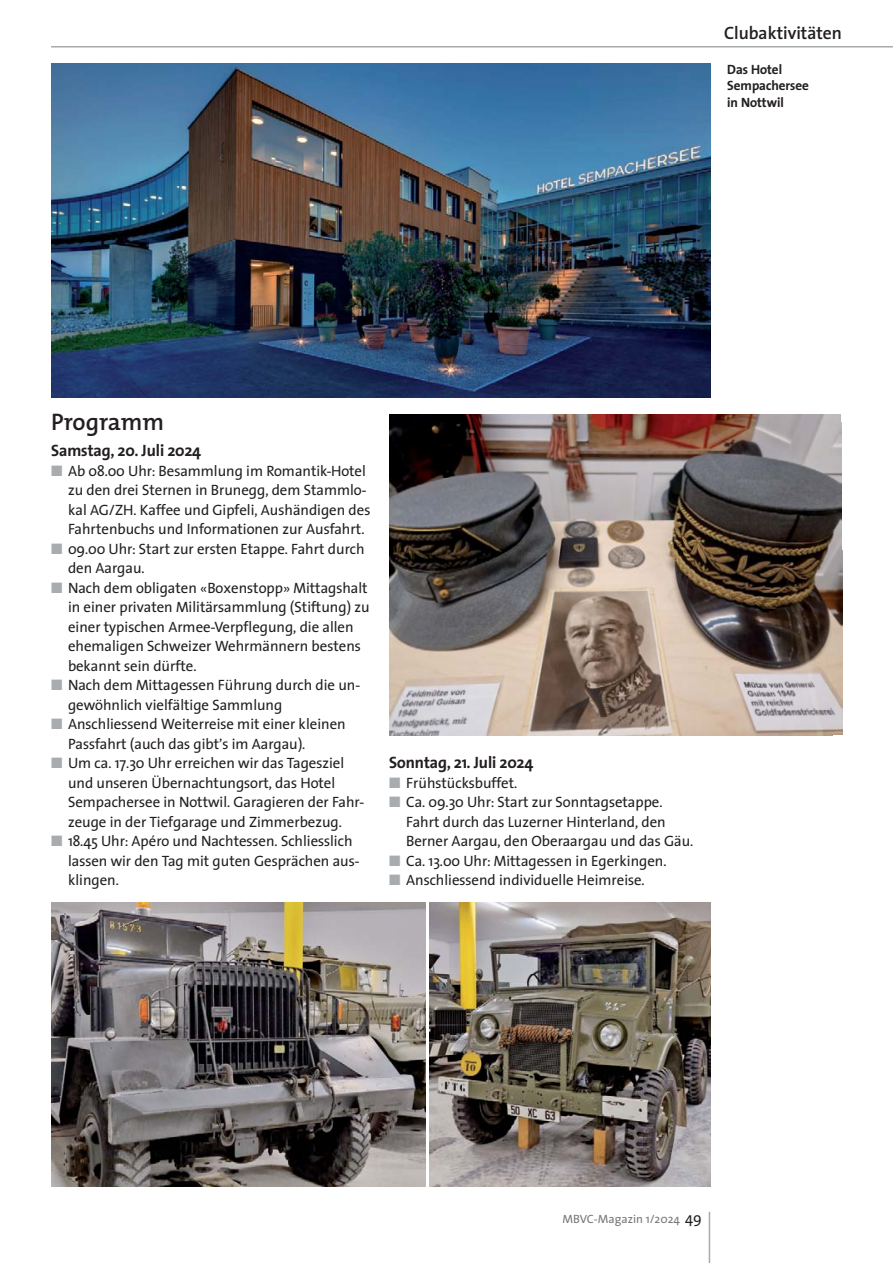
<style>
.page{position:relative;width:893px;height:1263px;background:#fff}
.page>*{position:absolute;margin:0;border:0;box-sizing:border-box;transform-origin:0 0}
.t1{font:600 24px "The Mix";color:#231f20}
.t2{font:600 18px "Thesis Sans";color:#231f20}
.t3{font:700 16.5px "Thesis Sans";color:#231f20}
.t4{font:15px/19.5px "Thesis Sans";color:#231f20}
.t5{font:700 13.5px/16.5px "Thesis Sans";color:#231f20}
.t6{font:12px "The Sans";color:#77787b}
.s1{color:#a9acae}
.s2{font-family:"Thesis Sans";font-size:15px;color:#231f20}
</style>
<div class="page">
<hr style="left:709px;top:1212px;width:1px;height:51px;background:#a7a9ac">
<hr style="left:51px;top:46px;width:841px;height:2px;background:#a7a9ac">
<img style="left:51px;top:902px;width:374px;height:284px">
<img style="left:429px;top:902px;width:281px;height:284px">
<img style="left:51px;top:64px;width:659px;height:334px">
<img style="left:389px;top:415px;width:453px;height:321px">
<p class="t2" style="left:724px;top:26px;width:119px">Clubaktivitäten</p>
<p class="t5" style="left:727px;top:62px;width:83px">Das Hotel<br>Sempachersee in Nottwil</p>
<h1 class="t1" style="left:51px;top:413px;width:115px">Programm</h1>
<p class="t3" style="left:51px;top:444px;width:151px">Samstag, 20. Juli 2024</p>
<p class="t4" style="left:68px;top:462px;width:304px;text-indent:-17px"><span class="s1">■</span> Ab 08.00 Uhr: Besammlung im Romantik-Hotel zu den drei Sternen in Brunegg, dem Stammlo&shy;kal AG/ZH. Kaffee und Gipfeli, Aushändigen des Fahrtenbuchs und Informationen zur Ausfahrt.</p>
<p class="t4" style="left:68px;top:540px;width:298px;text-indent:-17px"><span class="s1">■</span> 09.00 Uhr: Start zur ersten Etappe. Fahrt durch den Aargau.</p>
<p class="t4" style="left:68px;top:579px;width:303px;text-indent:-17px"><span class="s1">■</span> Nach dem obligaten «Boxenstopp» Mittagshalt in einer privaten Militärsammlung (Stiftung) zu einer typischen Armee-Verpflegung, die allen ehemaligen Schweizer Wehrmännern bestens bekannt sein dürfte.</p>
<p class="t4" style="left:68px;top:677px;width:293px;text-indent:-17px"><span class="s1">■</span> Nach dem Mittagessen Führung durch die un&shy;gewöhnlich vielfältige Sammlung</p>
<p class="t4" style="left:68px;top:716px;width:279px;text-indent:-17px"><span class="s1">■</span> Anschliessend Weiterreise mit einer kleinen<br>Passfahrt (auch das gibt’s im Aargau).</p>
<p class="t4" style="left:68px;top:755px;width:297px;text-indent:-17px"><span class="s1">■</span> Um ca. 17.30 Uhr erreichen wir das Tagesziel und unseren Übernachtungsort, das Hotel Sempachersee in Nottwil. Garagieren der Fahr&shy;zeuge in der Tiefgarage und Zimmerbezug.</p>
<p class="t4" style="left:68px;top:833px;width:292px;text-indent:-17px"><span class="s1">■</span> 18.45 Uhr: Apéro und Nachtessen. Schliesslich lassen wir den Tag mit guten Gesprächen aus&shy;klingen.</p>
<p class="t3" style="left:389px;top:756px;width:146px">Sonntag, 21. Juli 2024</p>
<p class="t4" style="left:389px;top:774px;width:130px"><span class="s1">■</span> Frühstücksbuffet.</p>
<p class="t4" style="left:406px;top:794px;width:289px;text-indent:-17px"><span class="s1">■</span> Ca. 09.30 Uhr: Start zur Sonntagsetappe.<br>Fahrt durch das Luzerner Hinterland, den<br>Berner Aargau, den Oberaargau und das Gäu.</p>
<p class="t4" style="left:389px;top:852px;width:279px"><span class="s1">■</span> Ca. 13.00 Uhr: Mittagessen in Egerkingen.</p>
<p class="t4" style="left:389px;top:872px;width:257px"><span class="s1">■</span> Anschliessend individuelle Heimreise.</p>
<p class="t6" style="left:562px;top:1214px;width:141px">MBVC-Magazin 1/2024 <span class="s2">49</span></p>
</div>
